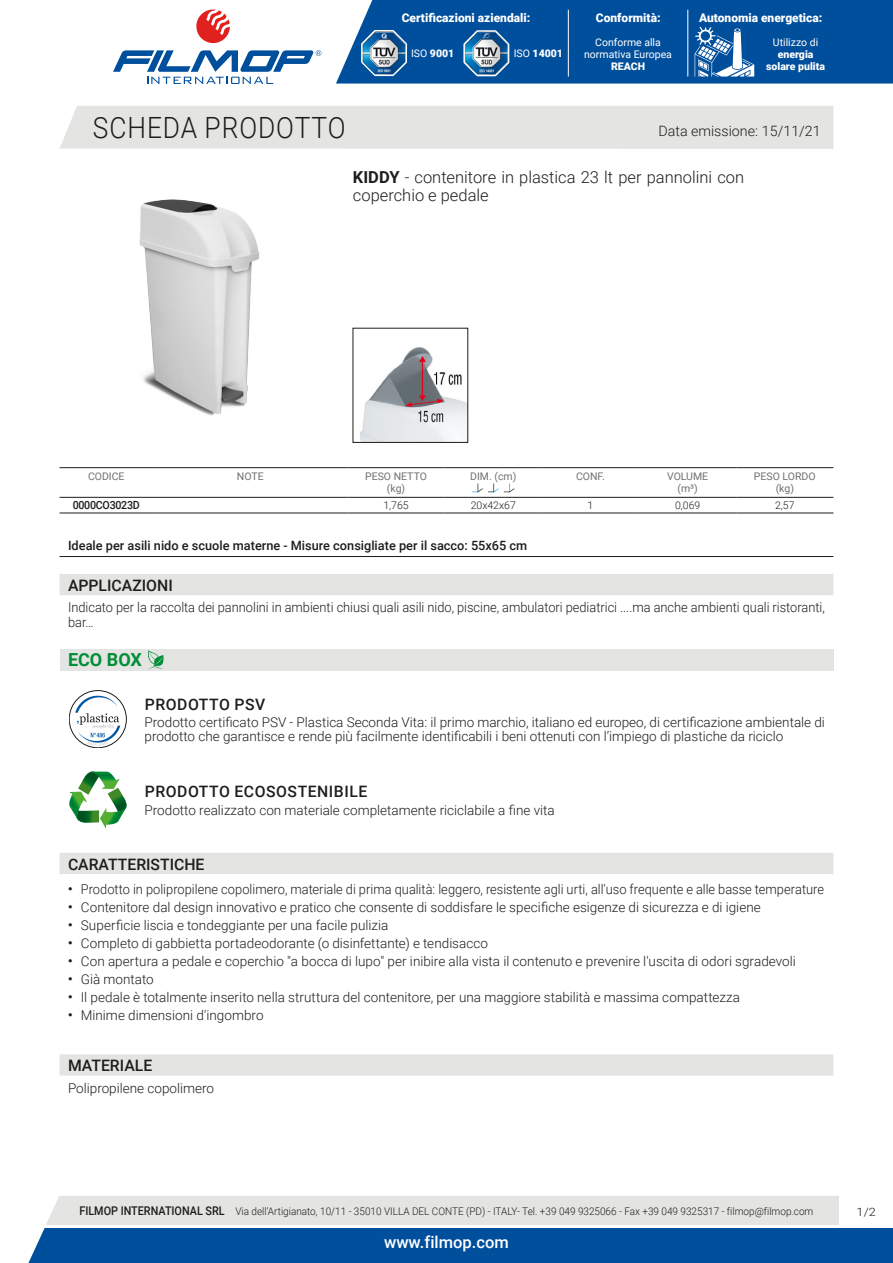
<style>
.page{position:relative;width:893px;height:1263px;background:#fff}
.page>*{position:absolute;margin:0;border:0;box-sizing:border-box;transform-origin:0 0}
.t1{font:300 29.25px "Roboto";letter-spacing:.035em;color:#1d1d1b;scale:.9 1}
.t2{font:700 18px "Roboto";color:#008e36}
.t3{font:300 16.5px/18px "Roboto";color:#1d1d1b}
.t4{font:500 16.5px "Roboto";color:#fff}
.t5{font:500 15.75px "Roboto";color:#1d1d1b}
.t6{font:500 15.75px "Roboto";letter-spacing:.035em;color:#1d1d1b}
.t7{font:300 14.25px "Roboto";color:#1d1d1b}
.t8{font:300 13.5px/13.5px "Roboto";color:#1d1d1b}
.t9{font:300 13.5px/15px "Roboto";color:#1d1d1b;scale:.95 1}
.t10{font:500 12.75px "Roboto";color:#1d1d1b}
.t11{font:900 12px "Roboto";color:#fff}
.t12{font:300 11.55px "Roboto";color:#1d1d1b;scale:1.11 1}
.t13{font:500 11.25px "Roboto";letter-spacing:-.025em;color:#1d1d1b;scale:.95 1}
.t14{font:300 10.5px "Roboto";color:#1d1d1b;scale:.95 1}
.t15{font:10.5px/12px "Roboto";color:#70706f;text-align:center}
.t16{font:900 10.5px/12px "Roboto";color:#fff;text-align:center}
.t17{font:10.5px/12px "Roboto";color:#fff;text-align:center}
.t18{font:300 10.5px "Roboto";color:#1d1d1b}
.s1{font-weight:400}
.s2{font-weight:700}
.s3{font-weight:500;font-size:12px}
</style>
<div class="page">
<svg style="left:28px;top:1196px;width:865px;height:67px;background:#6893bd"></svg>
<div style="left:60px;top:106px;width:773px;height:43px;background:#e4e4e3"></div>
<svg style="left:196px;top:10px;width:34px;height:34px"></svg>
<svg style="left:113px;top:50px;width:208px;height:34px"></svg>
<div style="left:336px;top:0;width:557px;height:84px;background:#004f9c"></div>
<svg style="left:462px;top:28px;width:49px;height:50px"></svg>
<img style="left:465px;top:32px;width:43px;height:43px">
<svg style="left:360px;top:28px;width:48px;height:49px"></svg>
<img style="left:362px;top:31px;width:44px;height:44px">
<hr style="left:568px;top:10px;width:1px;height:67px;background:#fff">
<hr style="left:688px;top:10px;width:1px;height:67px;background:#fff">
<svg style="left:695px;top:27px;width:59px;height:50px"></svg>
<img style="left:139px;top:199px;width:121px;height:217px">
<img style="left:360px;top:347px;width:106px;height:94px">
<hr style="left:60px;top:467px;width:93px;height:1px;background:#1d1d1b">
<hr style="left:60px;top:497px;width:93px;height:1px;background:#1d1d1b">
<hr style="left:153px;top:467px;width:194px;height:1px;background:#1d1d1b">
<hr style="left:153px;top:497px;width:194px;height:1px;background:#1d1d1b">
<hr style="left:347px;top:467px;width:98px;height:1px;background:#1d1d1b">
<hr style="left:347px;top:497px;width:98px;height:1px;background:#1d1d1b">
<hr style="left:445px;top:467px;width:97px;height:1px;background:#1d1d1b">
<hr style="left:445px;top:497px;width:97px;height:1px;background:#1d1d1b">
<hr style="left:542px;top:467px;width:97px;height:1px;background:#1d1d1b">
<hr style="left:542px;top:497px;width:97px;height:1px;background:#1d1d1b">
<hr style="left:639px;top:467px;width:97px;height:1px;background:#1d1d1b">
<hr style="left:639px;top:497px;width:97px;height:1px;background:#1d1d1b">
<hr style="left:736px;top:467px;width:97px;height:1px;background:#1d1d1b">
<hr style="left:736px;top:497px;width:97px;height:1px;background:#1d1d1b">
<hr style="left:60px;top:513px;width:93px;height:1px;background:#1d1d1b">
<hr style="left:153px;top:513px;width:194px;height:1px;background:#1d1d1b">
<hr style="left:347px;top:513px;width:98px;height:1px;background:#1d1d1b">
<hr style="left:445px;top:513px;width:97px;height:1px;background:#1d1d1b">
<hr style="left:542px;top:513px;width:97px;height:1px;background:#1d1d1b">
<hr style="left:639px;top:513px;width:97px;height:1px;background:#1d1d1b">
<hr style="left:736px;top:513px;width:97px;height:1px;background:#1d1d1b">
<svg style="left:472px;top:483px;width:42px;height:10px"></svg>
<hr style="left:60px;top:556px;width:773px;height:1px;background:#1d1d1b">
<div style="left:60px;top:574px;width:773px;height:21px;background:#e4e4e3"></div>
<div style="left:60px;top:649px;width:773px;height:21px;background:#e4e4e3"></div>
<svg style="left:148px;top:650px;width:16px;height:19px"></svg>
<svg style="left:69px;top:690px;width:57px;height:58px"></svg>
<div style="left:69px;top:690px;width:57px;height:58px;border:1px solid #1d1d1b;border-radius:50%"></div>
<svg style="left:75px;top:695px;width:45px;height:50px"></svg>
<svg style="left:69px;top:771px;width:58px;height:58px"></svg>
<div style="left:60px;top:853px;width:773px;height:21px;background:#e4e4e3"></div>
<div style="left:60px;top:1054px;width:773px;height:21px;background:#e4e4e3"></div>
<hr style="left:45px;top:1225px;width:848px;height:2px;background:#fff">
<div style="left:839px;top:1196px;width:54px;height:31px;background:#fff"></div>
<p class="t11" style="left:402px;top:9px;width:130px">Certificazioni aziendali:</p>
<p class="t16" style="left:411px;top:47px;width:45px"><span class="s1">ISO</span> 9001</p>
<p class="t16" style="left:514px;top:47px;width:51px"><span class="s1">ISO</span> 14001</p>
<p class="t11" style="left:596px;top:9px;width:66px">Conformità:</p>
<p class="t11" style="left:699px;top:9px;width:125px">Autonomia energetica:</p>
<p class="t17" style="left:584px;top:35px;width:89px">Conforme alla normativa Europea</p>
<p class="t16" style="left:611px;top:59px;width:36px">REACH</p>
<p class="t17" style="left:773px;top:35px;width:47px">Utilizzo di</p>
<p class="t16" style="left:766px;top:47px;width:60px">energia solare pulita</p>
<h1 class="t1" style="left:93px;top:107px;width:282px">SCHEDA PRODOTTO</h1>
<p class="t7" style="left:658px;top:121px;width:164px">Data emissione: 15/11/21</p>
<p class="t3" style="left:353px;top:167px;width:393px"><span class="s2">KIDDY</span> - contenitore in plastica 23 lt per pannolini con coperchio e pedale</p>
<p class="t15" style="left:88px;top:470px;width:38px">CODICE</p>
<p class="t15" style="left:237px;top:470px;width:28px">NOTE</p>
<p class="t15" style="left:365px;top:470px;width:63px">PESO NETTO (kg)</p>
<p class="t15" style="left:470px;top:470px;width:48px">DIM. (cm)</p>
<p class="t15" style="left:576px;top:470px;width:30px">CONF.</p>
<p class="t15" style="left:667px;top:470px;width:43px">VOLUME (m³)</p>
<p class="t15" style="left:754px;top:470px;width:63px">PESO LORDO (kg)</p>
<p class="t13" style="left:73px;top:497px;width:72px">0000CO3023D</p>
<p class="t18" style="left:383px;top:498px;width:27px">1,765</p>
<p class="t18" style="left:471px;top:498px;width:47px">20x42x67</p>
<p class="t18" style="left:588px;top:498px;width:7px">1</p>
<p class="t18" style="left:675px;top:498px;width:27px">0,069</p>
<p class="t18" style="left:775px;top:498px;width:21px">2,57</p>
<p class="t10" style="left:68px;top:537px;width:461px">Ideale per asili nido e scuole materne - Misure consigliate per il sacco: 55x65 cm</p>
<p class="t5" style="left:68px;top:574px;width:106px">APPLICAZIONI</p>
<p class="t9" style="left:68px;top:599px;width:798px">Indicato per la raccolta dei pannolini in ambienti chiusi quali asili nido, piscine, ambulatori pediatrici ....ma anche ambienti quali ristoranti, bar…</p>
<h2 class="t2" style="left:68px;top:647px;width:75px">ECO BOX</h2>
<p class="t6" style="left:145px;top:693px;width:122px">PRODOTTO PSV</p>
<p class="t8" style="left:145px;top:715px;width:682px">Prodotto certificato PSV - Plastica Seconda Vita: il primo marchio, italiano ed europeo, di certificazione ambientale di prodotto che garantisce e rende più facilmente identificabili i beni ottenuti con l’impiego di plastiche da riciclo</p>
<p class="t6" style="left:145px;top:781px;width:224px">PRODOTTO ECOSOSTENIBILE</p>
<p class="t8" style="left:145px;top:803px;width:412px">Prodotto realizzato con materiale completamente riciclabile a fine vita</p>
<p class="t5" style="left:68px;top:853px;width:138px">CARATTERISTICHE</p>
<p class="t9" style="left:68px;top:881px;width:797px"><sup>•</sup> Prodotto in polipropilene copolimero, materiale di prima qualità: leggero, resistente agli urti, all'uso frequente e alle basse temperature</p>
<p class="t8" style="left:68px;top:900px;width:694px"><sup>•</sup> Contenitore dal design innovativo e pratico che consente di soddisfare le specifiche esigenze di sicurezza e di igiene</p>
<p class="t8" style="left:68px;top:918px;width:322px"><sup>•</sup> Superficie liscia e tondeggiante per una facile pulizia</p>
<p class="t8" style="left:68px;top:936px;width:422px"><sup>•</sup> Completo di gabbietta portadeodorante (o disinfettante) e tendisacco</p>
<p class="t8" style="left:68px;top:954px;width:729px"><sup>•</sup> Con apertura a pedale e coperchio "a bocca di lupo" per inibire alla vista il contenuto e prevenire l'uscita di odori sgradevoli</p>
<p class="t8" style="left:68px;top:972px;width:87px"><sup>•</sup> Già montato</p>
<p class="t8" style="left:68px;top:990px;width:674px"><sup>•</sup> Il pedale è totalmente inserito nella struttura del contenitore, per una maggiore stabilità e massima compattezza</p>
<p class="t8" style="left:68px;top:1008px;width:197px"><sup>•</sup> Minime dimensioni d'ingombro</p>
<p class="t5" style="left:68px;top:1055px;width:86px">MATERIALE</p>
<p class="t8" style="left:68px;top:1081px;width:147px">Polipropilene copolimero</p>
<p class="t14" style="left:79px;top:1204px;width:774px"><span class="s3">FILMOP INTERNATIONAL SRL</span> Via dell’Artigianato, 10/11 - 35010 VILLA DEL CONTE (PD) - ITALY- Tel. +39 049 9325066 - Fax +39 049 9325317 - filmop@filmop.com</p>
<p class="t4" style="left:384px;top:1230px;width:126px">www.filmop.com</p>
<p class="t12" style="left:857px;top:1204px;width:19px">1/2</p>
</div>
